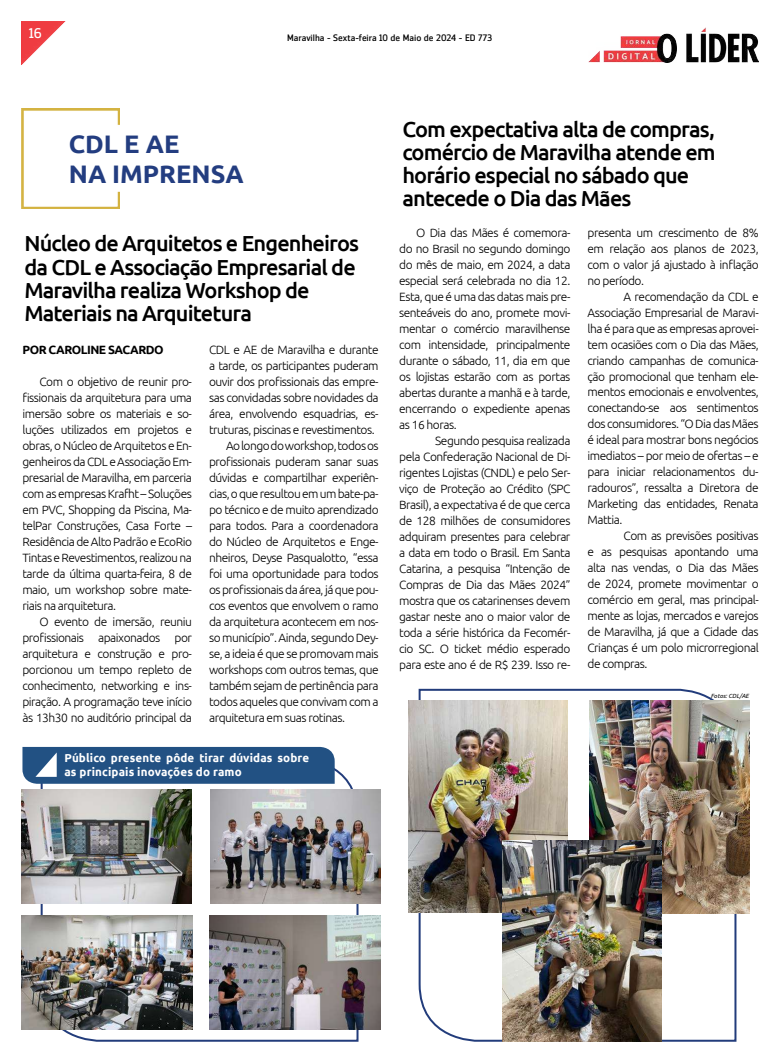
<style>
.page{position:relative;width:780px;height:1063px;background:#fff}
.page>*{position:absolute;margin:0;border:0;box-sizing:border-box;transform-origin:0 0}
.t1{font:700 25.3px/30.4px "Ubuntu";color:#233d80}
.t2{font:500 21.7px/23.2px "Ubuntu";letter-spacing:-.04em;color:#000}
.t3{font:14px "Zemestro Std";color:#fff}
.t4{font:300 12px/16px "Ubuntu";letter-spacing:-.04em;color:#000;text-align:justify}
.t5{font:700 12px "Ubuntu";letter-spacing:-.04em;color:#000}
.t6{font:700 11.6px/14px "Ubuntu";letter-spacing:.01em;color:#fff}
.t7{font:9.3px "Zemestro Std";color:#000}
.t8{font:italic 6px "Ubuntu";letter-spacing:.01em;color:#000}
</style>
<div class="page">
<img style="left:21px;top:21px;width:44px;height:44px">
<img style="left:588px;top:27px;width:170px;height:36px">
<svg style="left:40px;top:757px;width:319px;height:285px"></svg>
<svg style="left:417px;top:688px;width:320px;height:354px"></svg>
<img style="left:21px;top:108px;width:99px;height:100px">
<img style="left:21px;top:790px;width:171px;height:113px">
<img style="left:210px;top:790px;width:171px;height:113px">
<img style="left:21px;top:916px;width:171px;height:114px">
<img style="left:209px;top:916px;width:172px;height:114px">
<div style="left:22px;top:747px;width:312px;height:37px;background:#225183"></div>
<img style="left:40px;top:753px;width:17px;height:19px">
<img style="left:408px;top:701px;width:160px;height:212px">
<img style="left:590px;top:701px;width:159px;height:212px">
<img style="left:502px;top:841px;width:159px;height:201px">
<p class="t3" style="left:29px;top:24px;width:14px">16</p>
<h1 class="t1" style="left:69px;top:128px;width:176px">CDL E AE<br>NA IMPRENSA</h1>
<p class="t7" style="left:287px;top:33px;width:206px">Maravilha - Sexta-feira 10 de Maio de 2024 - ED 773</p>
<h2 class="t2" style="left:402px;top:117px;width:315px">Com expectativa alta de compras, comércio de Maravilha atende em horário especial no sábado que antecede o Dia das Mães</h2>
<h2 class="t2" style="left:24px;top:231px;width:336px">Núcleo de Arquitetos e Engenheiros da CDL e Associação Empresarial de<br>Maravilha realiza Workshop de<br>Materiais na Arquitetura</h2>
<p class="t4" style="left:209px;top:341px;width:171px">CDL e AE de Maravilha e durante</p>
<p class="t4" style="left:209px;top:357px;width:171px">a tarde, os participantes puderam</p>
<p class="t4" style="left:209px;top:373px;width:171px">ouvir dos profissionais das empre-</p>
<p class="t4" style="left:209px;top:389px;width:171px">sas convidadas sobre novidades da</p>
<p class="t4" style="left:209px;top:405px;width:171px">área, envolvendo esquadrias, es-</p>
<p class="t4" style="left:209px;top:421px;width:167px">truturas, piscinas e revestimentos.</p>
<p class="t4" style="left:226px;top:437px;width:154px">Ao longo do workshop, todos os</p>
<p class="t4" style="left:209px;top:453px;width:171px">profissionais puderam sanar suas</p>
<p class="t4" style="left:209px;top:469px;width:171px">dúvidas e compartilhar experiên-</p>
<p class="t4" style="left:209px;top:485px;width:171px">cias, o que resultou em um bate-pa-</p>
<p class="t4" style="left:209px;top:501px;width:171px">po técnico e de muito aprendizado</p>
<p class="t4" style="left:209px;top:517px;width:171px">para todos. Para a coordenadora</p>
<p class="t4" style="left:209px;top:533px;width:171px">do Núcleo de Arquitetos e Enge-</p>
<p class="t4" style="left:209px;top:549px;width:171px">nheiros, Deyse Pasqualotto, “essa</p>
<p class="t4" style="left:209px;top:565px;width:171px">foi uma oportunidade para todos</p>
<p class="t4" style="left:209px;top:581px;width:171px">os profissionais da área, já que pou-</p>
<p class="t4" style="left:209px;top:597px;width:171px">cos eventos que envolvem o ramo</p>
<p class="t4" style="left:209px;top:613px;width:171px">da arquitetura acontecem em nos-</p>
<p class="t4" style="left:209px;top:629px;width:171px">so município”. Ainda, segundo Dey-</p>
<p class="t4" style="left:209px;top:645px;width:171px">se, a ideia é que se promovam mais</p>
<p class="t4" style="left:209px;top:661px;width:171px">workshops com outros temas, que</p>
<p class="t4" style="left:209px;top:677px;width:171px">também sejam de pertinência para</p>
<p class="t4" style="left:209px;top:693px;width:171px">todos aqueles que convivam com a</p>
<p class="t4" style="left:209px;top:709px;width:137px">arquitetura em suas rotinas.</p>
<p class="t6" style="left:64px;top:751px;width:246px">Público presente pôde tirar dúvidas sobre as principais inovações do ramo</p>
<p class="t5" style="left:22px;top:342px;width:143px">POR CAROLINE SACARDO</p>
<p class="t4" style="left:22px;top:373px;width:171px;text-indent:17px">Com o objetivo de reunir pro&shy;fissionais da arquitetura para uma imersão sobre os materiais e so&shy;luções utilizados em projetos e obras, o Núcleo de Arquitetos e En&shy;genheiros da CDL e Associação Em&shy;presarial de Maravilha, em parceria com as empresas Krafht – Soluções em PVC, Shopping da Piscina, Ma&shy;telPar Construções, Casa Forte – Residência de Alto Padrão e EcoRio Tintas e Revestimentos, realizou na tarde da última quarta-feira, 8 de maio, um workshop sobre mate&shy;riais na arquitetura.</p>
<p class="t4" style="left:22px;top:613px;width:171px;text-indent:17px">O evento de imersão, reuniu profissionais apaixonados por arquitetura e construção e pro&shy;porcionou um tempo repleto de conhecimento, networking e ins&shy;piração. A programação teve início às 13h30 no auditório principal da</p>
<p class="t4" style="left:399px;top:224px;width:173px;text-indent:17px">O Dia das Mães é comemora&shy;do no Brasil no segundo domingo do mês de maio, em 2024, a data especial será celebrada no dia 12.<br>Esta, que é uma das datas mais pre&shy;senteáveis do ano, promete movi&shy;mentar o comércio maravilhense com intensidade, principalmente durante o sábado, 11, dia em que os lojistas estarão com as portas abertas durante a manhã e à tarde, encerrando o expediente apenas as 16 horas.</p>
<p class="t4" style="left:399px;top:432px;width:173px;text-indent:36px">Segundo pesquisa realizada pela Confederação Nacional de Di&shy;rigentes Lojistas (CNDL) e pelo Ser&shy;viço de Proteção ao Crédito (SPC Brasil), a expectativa é de que cerca de 128 milhões de consumidores adquiram presentes para celebrar a data em todo o Brasil. Em Santa Catarina, a pesquisa “Intenção de Compras de Dia das Mães 2024” mostra que os catarinenses devem gastar neste ano o maior valor de toda a série histórica da Fecomér&shy;cio SC. O ticket médio esperado para este ano é de R$ 239. Isso re-</p>
<p class="t4" style="left:587px;top:224px;width:173px">presenta um crescimento de 8% em relação aos planos de 2023, com o valor já ajustado à inflação no período.</p>
<p class="t4" style="left:587px;top:288px;width:173px;text-indent:36px">A recomendação da CDL e Associação Empresarial de Maravi&shy;lha é para que as empresas aprovei&shy;tem ocasiões com o Dia das Mães, criando campanhas de comunica&shy;ção promocional que tenham ele&shy;mentos emocionais e envolventes, conectando-se aos sentimentos dos consumidores. “O Dia das Mães é ideal para mostrar bons negócios imediatos – por meio de ofertas – e para iniciar relacionamentos du&shy;radouros”, ressalta a Diretora de Marketing das entidades, Renata Mattia.</p>
<p class="t4" style="left:587px;top:528px;width:173px;text-indent:36px">Com as previsões positivas e as pesquisas apontando uma alta nas vendas, o Dia das Mães de 2024, promete movimentar o comércio em geral, mas principal&shy;mente as lojas, mercados e varejos de Maravilha, já que a Cidade das Crianças é um polo microrregional de compras.</p>
<p class="t8" style="left:710px;top:692px;width:40px">Fotos: CDL/AE</p>
</div>
